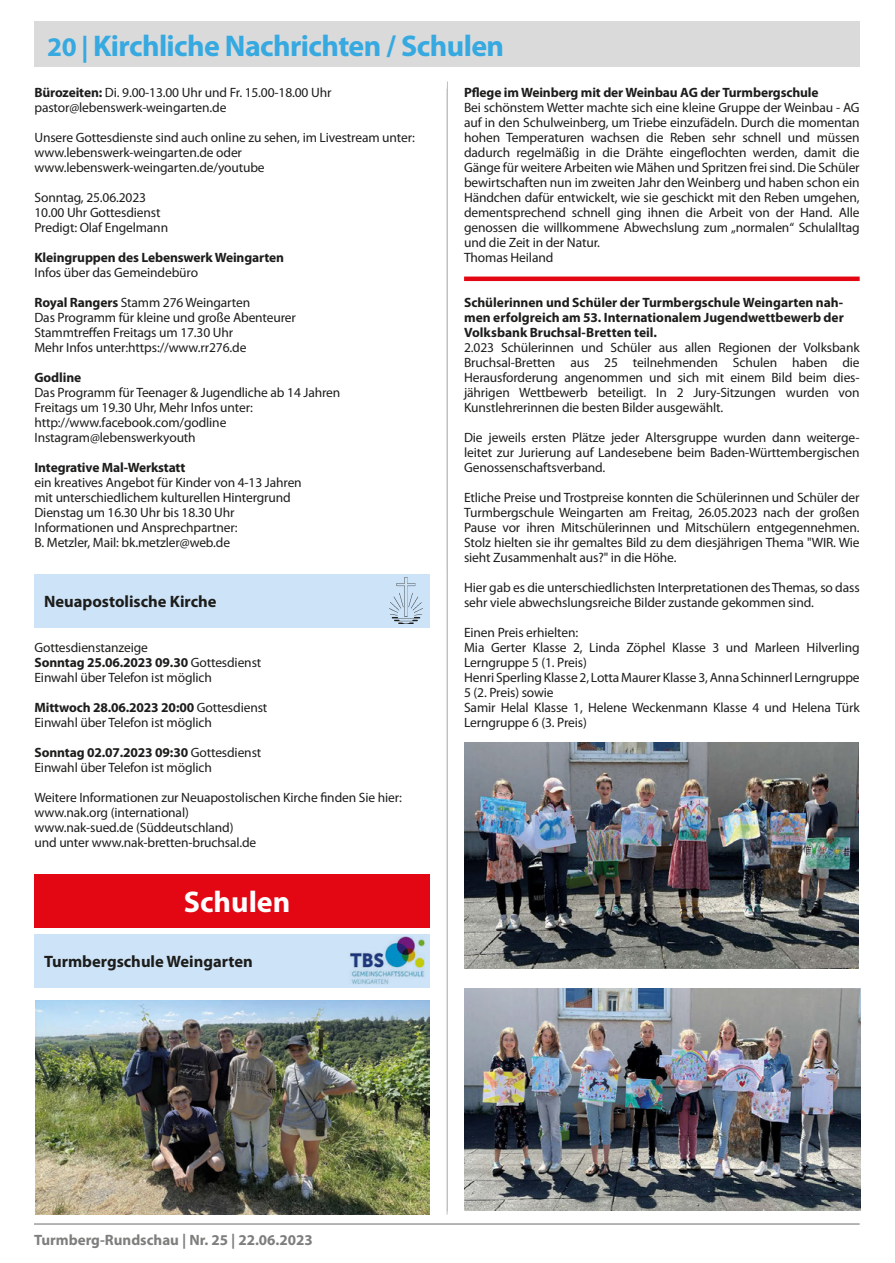
<style>
.page{position:relative;width:895px;height:1263px;background:#fff}
.page>*{position:absolute;margin:0;border:0;box-sizing:border-box;transform-origin:0 0}
.t1{font:700 30px "Myriad Pro";letter-spacing:-.02em;color:#36a9e1}
.t2{font:700 30px "Myriad Pro";color:#fff}
.t3{font:700 16.5px "Myriad Pro";color:#1d1d1b}
.t4{font:700 15px "Myriad Pro";color:#7e7e7d}
.Text{font:13.5px/15px "Myriad Pro";letter-spacing:-.01em;color:#1d1d1b;text-align:justify}
.Text-2{font:700 13.5px "Myriad Pro";letter-spacing:-.01em;color:#1d1d1b}
.Head_Artikel_m__rote{font:700 13.5px/15px "Myriad Pro";color:#1d1d1b;text-align:justify}
.s1{font-size:27px}
.s2{font-weight:700}
.s3{font-weight:400}
</style>
<div class="page">
<hr style="left:34px;top:1223px;width:825px;height:1px;background:#9d9d9c">
<hr style="left:447px;top:89px;width:1px;height:1125px;background:#c1c0c0">
<div style="left:34px;top:22px;width:825px;height:45px;background:#dadada"></div>
<hr style="left:447px;top:81px;width:1px;height:489px;background:#c1c0c0">
<div style="left:34px;top:574px;width:396px;height:53px;background:#cde3f7"></div>
<img style="left:389px;top:578px;width:33px;height:45px">
<div style="left:34px;top:874px;width:396px;height:53px;background:#e30613"></div>
<div style="left:34px;top:934px;width:396px;height:53px;background:#cde3f7"></div>
<img style="left:350px;top:936px;width:75px;height:48px">
<div style="left:464px;top:276px;width:395px;height:5px;background:#e30613"></div>
<img style="left:35px;top:1000px;width:395px;height:214px">
<img style="left:464px;top:742px;width:394px;height:226px">
<img style="left:464px;top:988px;width:396px;height:222px">
<h1 class="t1" style="left:47px;top:26px;width:300px">20 | Vereinsnachrichten</h1>
<p class="t1" style="left:47px;top:26px;width:458px"><span class="s1">20 |</span> Kirchliche Nachrichten / Schulen</p>
<p class="Text" style="left:34px;top:84px;width:298px"><span class="s2">Bürozeiten:</span> Di. 9.00-13.00 Uhr und Fr. 15.00-18.00 Uhr</p>
<p class="Text" style="left:34px;top:99px;width:194px">pastor@lebenswerk-weingarten.de</p>
<p class="Text" style="left:34px;top:129px;width:382px">Unsere Gottesdienste sind auch online zu sehen, im Livestream unter:</p>
<p class="Text" style="left:34px;top:144px;width:209px">www.lebenswerk-weingarten.de oder</p>
<p class="Text" style="left:34px;top:159px;width:232px">www.lebenswerk-weingarten.de/youtube</p>
<p class="Text" style="left:34px;top:189px;width:113px">Sonntag, 25.06.2023</p>
<p class="Text" style="left:34px;top:204px;width:128px">10.00 Uhr Gottesdienst</p>
<p class="Text" style="left:34px;top:219px;width:135px">Predigt: Olaf Engelmann</p>
<p class="Text-2" style="left:34px;top:248px;width:251px">Kleingruppen des Lebenswerk Weingarten</p>
<p class="Text" style="left:34px;top:264px;width:165px">Infos über das Gemeindebüro</p>
<p class="Text" style="left:34px;top:294px;width:217px"><span class="s2">Royal Rangers</span> Stamm 276 Weingarten</p>
<p class="Text" style="left:34px;top:309px;width:263px">Das Programm für kleine und große Abenteurer</p>
<p class="Text" style="left:34px;top:324px;width:200px">Stammtreffen Freitags um 17.30 Uhr</p>
<p class="Text" style="left:34px;top:339px;width:213px">Mehr Infos unter:https://www.rr276.de</p>
<p class="Text-2" style="left:34px;top:368px;width:48px">Godline</p>
<p class="Text" style="left:34px;top:384px;width:307px">Das Programm für Teenager &amp; Jugendliche ab 14 Jahren</p>
<p class="Text" style="left:34px;top:399px;width:220px">Freitags um 19.30 Uhr, Mehr Infos unter:</p>
<p class="Text" style="left:34px;top:414px;width:193px">http://www.facebook.com/godline</p>
<p class="Text" style="left:34px;top:429px;width:163px">Instagram@lebenswerkyouth</p>
<p class="Text-2" style="left:34px;top:458px;width:152px">Integrative Mal-Werkstatt</p>
<p class="Text" style="left:34px;top:474px;width:269px">ein kreatives Angebot für Kinder von 4-13 Jahren</p>
<p class="Text" style="left:34px;top:489px;width:258px">mit unterschiedlichem kulturellen Hintergrund</p>
<p class="Text" style="left:34px;top:504px;width:202px">Dienstag um 16.30 Uhr bis 18.30 Uhr</p>
<p class="Text" style="left:34px;top:519px;width:205px">Informationen und Ansprechpartner:</p>
<p class="Text" style="left:34px;top:534px;width:197px">B. Metzler, Mail: bk.metzler@web.de</p>
<p class="Text-2" style="left:464px;top:83px;width:356px">Pflege im Weinberg mit der Weinbau AG der Turmbergschule</p>
<p class="Text" style="left:464px;top:99px;width:397px">Bei schönstem Wetter machte sich eine kleine Gruppe der Weinbau - AG auf in den Schulweinberg, um Triebe einzufädeln. Durch die momentan hohen Temperaturen wachsen die Reben sehr schnell und müssen dadurch regelmäßig in die Drähte eingeflochten werden, damit die Gänge für weitere Arbeiten wie Mähen und Spritzen frei sind. Die Schüler bewirtschaften nun im zweiten Jahr den Weinberg und haben schon ein Händchen dafür entwickelt, wie sie geschickt mit den Reben umgehen, dementsprechend schnell ging ihnen die Arbeit von der Hand. Alle genossen die willkommene Abwechslung zum „normalen“ Schulalltag und die Zeit in der Natur.</p>
<p class="Text" style="left:464px;top:249px;width:91px">Thomas Heiland</p>
<p class="Head_Artikel_m__rote" style="left:464px;top:294px;width:381px">Schülerinnen und Schüler der Turmbergschule Weingarten nah&shy;men erfolgreich am 53. Internationalem Jugendwettbewerb der Volksbank Bruchsal-Bretten teil.</p>
<p class="Text" style="left:464px;top:339px;width:397px">2.023 Schülerinnen und Schüler aus allen Regionen der Volksbank Bruchsal-Bretten aus 25 teilnehmenden Schulen haben die Herausforderung angenommen und sich mit einem Bild beim dies&shy;jährigen Wettbewerb beteiligt. In 2 Jury-Sitzungen wurden von Kunstlehrerinnen die besten Bilder ausgewählt.</p>
<p class="Text" style="left:464px;top:429px;width:397px">Die jeweils ersten Plätze jeder Altersgruppe wurden dann weiterge&shy;leitet zur Jurierung auf Landesebene beim Baden-Württembergischen Genossenschaftsverband.</p>
<p class="Text" style="left:464px;top:489px;width:397px">Etliche Preise und Trostpreise konnten die Schülerinnen und Schüler der Turmbergschule Weingarten am Freitag, 26.05.2023 nach der großen Pause vor ihren Mitschülerinnen und Mitschülern entgegennehmen.<br>Stolz hielten sie ihr gemaltes Bild zu dem diesjährigen Thema "WIR. Wie sieht Zusammenhalt aus?" in die Höhe.</p>
<p class="Text" style="left:464px;top:579px;width:397px">Hier gab es die unterschiedlichsten Interpretationen des Themas, so dass sehr viele abwechslungsreiche Bilder zustande gekommen sind.</p>
<p class="Text" style="left:464px;top:624px;width:116px">Einen Preis erhielten:</p>
<p class="Text" style="left:464px;top:639px;width:397px">Mia Gerter Klasse 2, Linda Zöphel Klasse 3 und Marleen Hilverling<br>Lerngruppe 5 (1. Preis)</p>
<p class="Text" style="left:464px;top:669px;width:397px">Henri Sperling Klasse 2, Lotta Maurer Klasse 3, Anna Schinnerl Lerngruppe<br>5 (2. Preis) sowie</p>
<p class="Text" style="left:464px;top:699px;width:397px">Samir Helal Klasse 1, Helene Weckenmann Klasse 4 und Helena Türk<br>Lerngruppe 6 (3. Preis)</p>
<p class="t3" style="left:44px;top:590px;width:174px">Neuapostolische Kirche</p>
<p class="Text" style="left:34px;top:639px;width:115px">Gottesdienstanzeige</p>
<p class="Text-2" style="left:34px;top:653px;width:228px">Sonntag 25.06.2023 09.30 <span class="s3">Gottesdienst</span></p>
<p class="Text" style="left:34px;top:669px;width:179px">Einwahl über Telefon ist möglich</p>
<p class="Text-2" style="left:34px;top:698px;width:234px">Mittwoch 28.06.2023 20:00 <span class="s3">Gottesdienst</span></p>
<p class="Text" style="left:34px;top:714px;width:179px">Einwahl über Telefon ist möglich</p>
<p class="Text-2" style="left:34px;top:743px;width:228px">Sonntag 02.07.2023 09:30 <span class="s3">Gottesdienst</span></p>
<p class="Text" style="left:34px;top:759px;width:179px">Einwahl über Telefon ist möglich</p>
<p class="Text" style="left:34px;top:789px;width:369px">Weitere Informationen zur Neuapostolischen Kirche finden Sie hier:</p>
<p class="Text" style="left:34px;top:804px;width:156px">www.nak.org (international)</p>
<p class="Text" style="left:34px;top:819px;width:200px">www.nak-sued.de (Süddeutschland)</p>
<p class="Text" style="left:34px;top:834px;width:223px">und unter www.nak-bretten-bruchsal.de</p>
<p class="t2" style="left:184px;top:882px;width:108px">Schulen</p>
<p class="t3" style="left:44px;top:950px;width:210px">Turmbergschule Weingarten</p>
<p class="t4" style="left:34px;top:1230px;width:280px">Turmberg-Rundschau | Nr. 25 | 22.06.2023</p>
</div>
